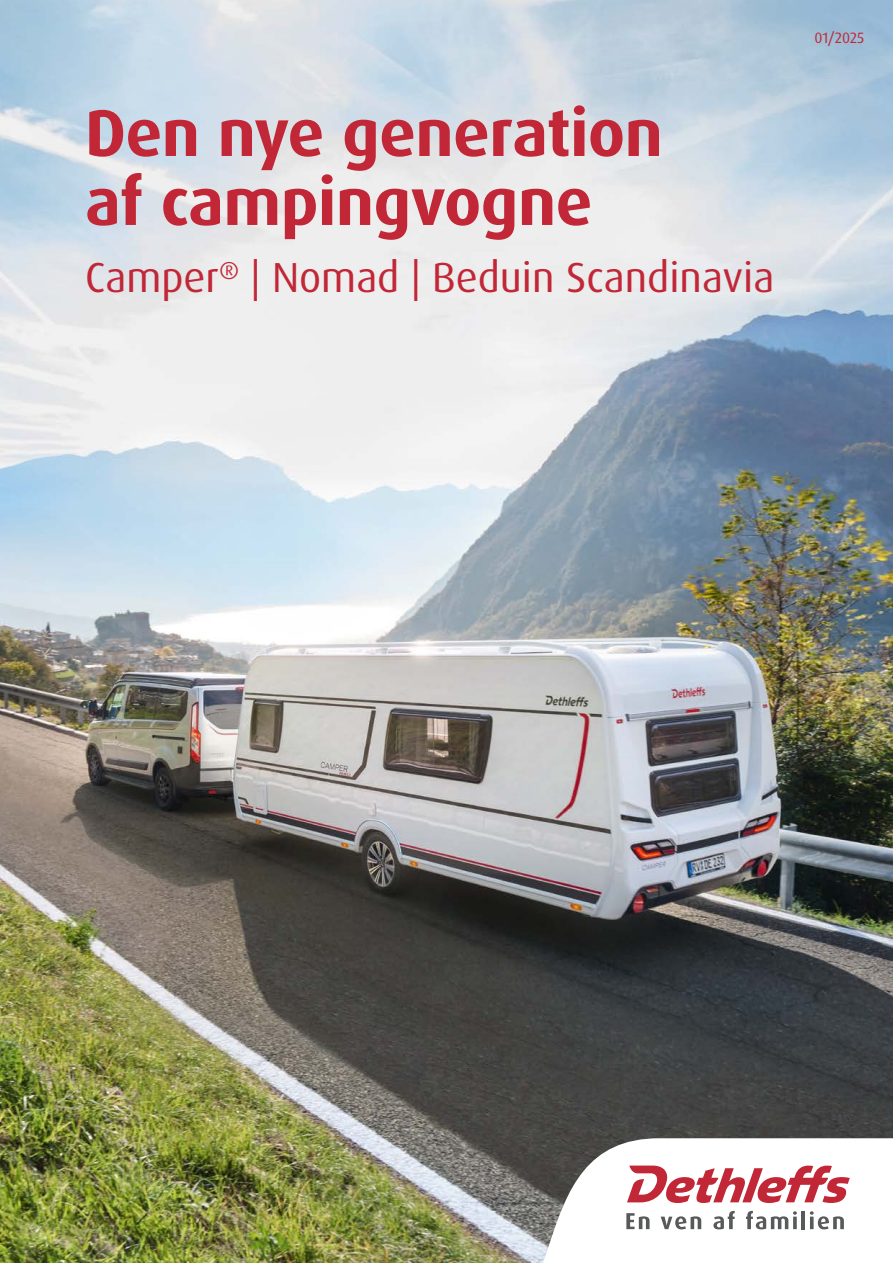
<style>
.page{position:relative;width:893px;height:1263px;background:#fff}
.page>*{position:absolute;margin:0;border:0;box-sizing:border-box;transform-origin:0 0}
.t1{font:700 66px/69px "Dax Pro";letter-spacing:-.01em;color:#c12736}
.t2{font:42px "Dax Pro";color:#c12736}
.t3{font:15px "Dax Pro";letter-spacing:-.005em;color:#c12736}
</style>
<div class="page">
<img style="left:0;top:0;width:893px;height:1263px">
<svg style="left:538px;top:1138px;width:355px;height:125px"></svg>
<h1 class="t1" style="left:85px;top:99px;width:579px">Den nye generation af campingvogne</h1>
<p class="t2" style="left:85px;top:251px;width:691px">Camper<sup>®</sup> | Nomad | Beduin Scandinavia</p>
<p class="t3" style="left:814px;top:28px;width:51px">01/2025</p>
</div>
